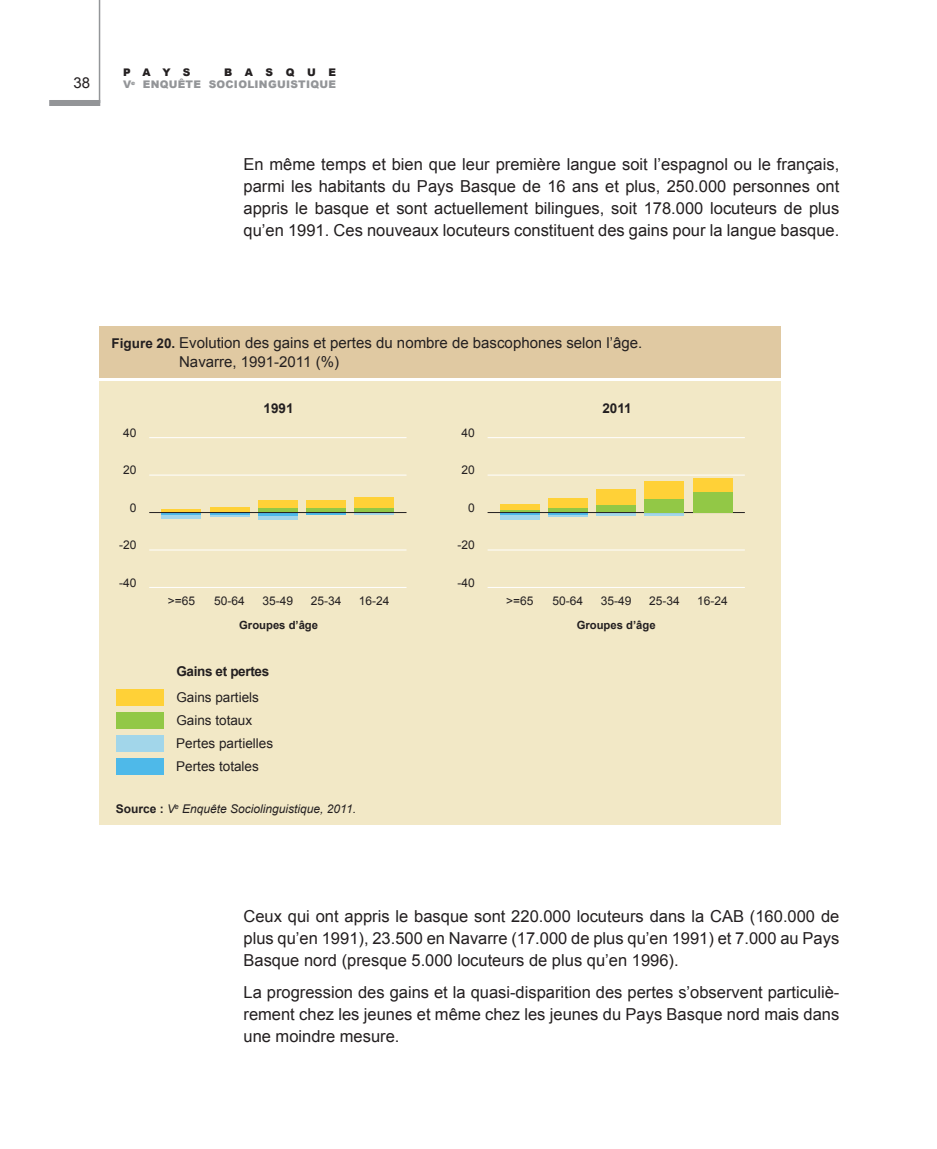
<style>
.page{position:relative;width:937px;height:1149px;background:#fff}
.page>*{position:absolute;margin:0;border:0;box-sizing:border-box;transform-origin:0 0}
.Normala{font:16.5px/21.8px "Arial";color:#231f20;text-align:justify}
.TablaTit{font:15px/19.5px "Arial";color:#231f20}
.TablaTXT{font:13.5px "Arial";color:#231f20}
.TablaTXT-2{font:700 13.5px "Arial";letter-spacing:-.025em;color:#231f20}
.t1{font:12px "Arial";color:#231f20}
.TablaIturria{font:italic 12px "Arial";color:#231f20}
.t2{font:700 11.25px "Arial";color:#231f20}
.t3{font:900 10.5px/12.6px "Arial";letter-spacing:.025em;color:#939598;text-align:right}
.t4{font:900 10.5px "Arial";color:#231f20}
.s1{color:#231f20}
.s2{font-weight:700;font-size:13.5px}
.s3{font-weight:700;font-style:normal}
</style>
<div class="page">
<hr style="left:99px;top:0;width:1px;height:103px;background:#939598">
<div style="left:49px;top:100px;width:51px;height:6px;background:#939598"></div>
<div style="left:99px;top:381px;width:681px;height:444px;background:#f2e8c6"></div>
<div style="left:99px;top:326px;width:681px;height:51px;background:#e0c9a2"></div>
<hr style="left:162px;top:515px;width:39px;height:3px;background:#a2d6ea">
<hr style="left:162px;top:512px;width:39px;height:3px;background:#4eb9e9">
<hr style="left:162px;top:509px;width:39px;height:3px;background:#ffd137">
<hr style="left:210px;top:515px;width:39px;height:2px;background:#a2d6ea">
<hr style="left:210px;top:512px;width:39px;height:3px;background:#4eb9e9">
<hr style="left:210px;top:507px;width:39px;height:4px;background:#ffd137">
<div style="left:258px;top:515px;width:39px;height:5px;background:#a2d6ea"></div>
<div style="left:258px;top:511px;width:39px;height:5px;background:#4eb9e9"></div>
<div style="left:258px;top:500px;width:39px;height:8px;background:#ffd137"></div>
<hr style="left:306px;top:511px;width:39px;height:3px;background:#4eb9e9">
<div style="left:306px;top:500px;width:39px;height:8px;background:#ffd137"></div>
<hr style="left:354px;top:512px;width:40px;height:2px;background:#a2d6ea">
<div style="left:354px;top:498px;width:40px;height:10px;background:#ffd137"></div>
<hr style="left:500px;top:515px;width:39px;height:4px;background:#a2d6ea">
<hr style="left:500px;top:512px;width:39px;height:3px;background:#4eb9e9">
<div style="left:500px;top:504px;width:39px;height:6px;background:#ffd137"></div>
<hr style="left:548px;top:514px;width:39px;height:3px;background:#a2d6ea">
<hr style="left:548px;top:512px;width:39px;height:3px;background:#4eb9e9">
<div style="left:548px;top:498px;width:39px;height:10px;background:#ffd137"></div>
<hr style="left:596px;top:512px;width:39px;height:3px;background:#a2d6ea">
<div style="left:596px;top:488px;width:39px;height:17px;background:#ffd137"></div>
<hr style="left:149px;top:437px;width:257px;height:1px;background:#fff">
<hr style="left:149px;top:475px;width:257px;height:1px;background:#fff">
<hr style="left:149px;top:549px;width:257px;height:1px;background:#fff">
<hr style="left:149px;top:587px;width:257px;height:1px;background:#fff">
<hr style="left:487px;top:437px;width:257px;height:1px;background:#fff">
<hr style="left:487px;top:475px;width:257px;height:1px;background:#fff">
<hr style="left:487px;top:549px;width:257px;height:1px;background:#fff">
<hr style="left:487px;top:587px;width:257px;height:1px;background:#fff">
<hr style="left:644px;top:512px;width:39px;height:3px;background:#a2d6ea">
<div style="left:644px;top:481px;width:39px;height:18px;background:#ffd137"></div>
<div style="left:692px;top:478px;width:40px;height:14px;background:#ffd137"></div>
<hr style="left:487px;top:512px;width:257px;height:1px;background:#231f20">
<div style="left:116px;top:689px;width:47px;height:16px;background:#ffd137"></div>
<div style="left:116px;top:712px;width:47px;height:16px;background:#92c846"></div>
<div style="left:116px;top:735px;width:47px;height:16px;background:#a2d6ea"></div>
<div style="left:116px;top:758px;width:47px;height:16px;background:#4eb9e9"></div>
<hr style="left:258px;top:508px;width:39px;height:4px;background:#92c846">
<hr style="left:306px;top:508px;width:39px;height:4px;background:#92c846">
<hr style="left:354px;top:508px;width:40px;height:4px;background:#92c846">
<hr style="left:149px;top:512px;width:257px;height:1px;background:#231f20">
<hr style="left:500px;top:510px;width:39px;height:2px;background:#92c846">
<hr style="left:548px;top:508px;width:39px;height:4px;background:#92c846">
<div style="left:596px;top:505px;width:39px;height:7px;background:#92c846"></div>
<div style="left:644px;top:499px;width:39px;height:13px;background:#92c846"></div>
<div style="left:692px;top:492px;width:40px;height:20px;background:#92c846"></div>
<p class="TablaTit" style="left:73px;top:73px;width:18px">38</p>
<p class="t3" style="left:123px;top:65px;width:214px"><span class="s1">BASQUE<br></span>V<sup>e</sup> ENQUÊTE SOCIOLINGUISTIQUE</p>
<p class="t4" style="left:123px;top:64px;width:69px">PAYS</p>
<p class="Normala" style="left:243px;top:154px;width:597px">En même temps et bien que leur première langue soit l’espagnol ou le français, parmi les habitants du Pays Basque de 16 ans et plus, 250.000 personnes ont appris le basque et sont actuellement bilingues, soit 178.000 locuteurs de plus qu’en 1991. Ces nouveaux locuteurs constituent des gains pour la langue basque.</p>
<p class="TablaTit" style="left:179px;top:333px;width:464px;text-indent:-68px"><span class="s2">Figure 20.</span> Evolution des gains et pertes du nombre de bascophones selon l’âge.<br>Navarre, 1991-2011 (%)</p>
<p class="t1" style="left:123px;top:424px;width:15px">40</p>
<p class="t1" style="left:123px;top:462px;width:15px">20</p>
<p class="t1" style="left:130px;top:499px;width:8px">0</p>
<p class="t1" style="left:119px;top:537px;width:19px">-20</p>
<p class="t1" style="left:119px;top:575px;width:19px">-40</p>
<p class="TablaTXT-2" style="left:263px;top:399px;width:32px">1991</p>
<p class="t1" style="left:168px;top:593px;width:29px">&gt;=65</p>
<p class="t1" style="left:214px;top:593px;width:32px">50-64</p>
<p class="t1" style="left:262px;top:593px;width:32px">35-49</p>
<p class="t1" style="left:310px;top:593px;width:32px">25-34</p>
<p class="t1" style="left:359px;top:593px;width:32px">16-24</p>
<p class="t1" style="left:461px;top:424px;width:15px">40</p>
<p class="t1" style="left:461px;top:462px;width:15px">20</p>
<p class="t1" style="left:468px;top:499px;width:8px">0</p>
<p class="t1" style="left:457px;top:537px;width:19px">-20</p>
<p class="t1" style="left:457px;top:575px;width:19px">-40</p>
<p class="TablaTXT-2" style="left:602px;top:399px;width:31px">2011</p>
<p class="t1" style="left:505px;top:593px;width:29px">&gt;=65</p>
<p class="t1" style="left:552px;top:593px;width:32px">50-64</p>
<p class="t1" style="left:600px;top:593px;width:32px">35-49</p>
<p class="t1" style="left:648px;top:593px;width:32px">25-34</p>
<p class="t1" style="left:697px;top:593px;width:32px">16-24</p>
<p class="t2" style="left:239px;top:618px;width:80px">Groupes d’âge</p>
<p class="t2" style="left:576px;top:618px;width:80px">Groupes d’âge</p>
<p class="TablaTXT-2" style="left:176px;top:662px;width:94px">Gains et pertes</p>
<p class="TablaTXT" style="left:176px;top:688px;width:84px">Gains partiels</p>
<p class="TablaTXT" style="left:176px;top:711px;width:77px">Gains totaux</p>
<p class="TablaTXT" style="left:176px;top:734px;width:98px">Pertes partielles</p>
<p class="TablaTXT" style="left:176px;top:757px;width:84px">Pertes totales</p>
<p class="TablaIturria" style="left:116px;top:800px;width:242px"><span class="s3">Source :</span> V<sup>e</sup> Enquête Sociolinguistique, 2011.</p>
<p class="Normala" style="left:243px;top:905px;width:597px">Ceux qui ont appris le basque sont 220.000 locuteurs dans la CAB (160.000 de plus qu’en 1991), 23.500 en Navarre (17.000 de plus qu’en 1991) et 7.000 au Pays Basque nord (presque 5.000 locuteurs de plus qu’en 1996).</p>
<p class="Normala" style="left:243px;top:981px;width:597px">La progression des gains et la quasi-disparition des pertes s’observent particuliè&shy;rement chez les jeunes et même chez les jeunes du Pays Basque nord mais dans une moindre mesure.</p>
</div>
